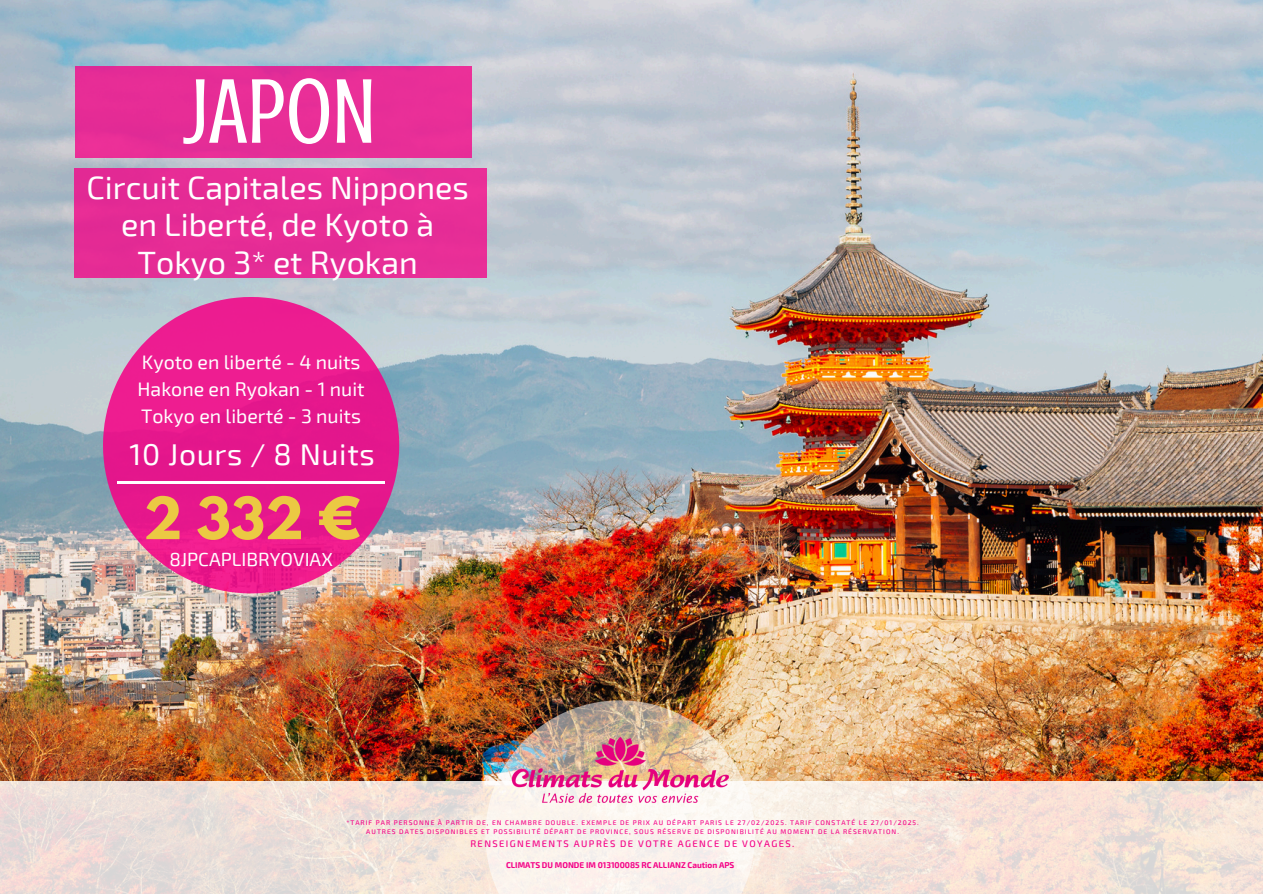
<style>
.page{position:relative;width:1263px;height:894px;background:#fff}
.page>*{position:absolute;margin:0;border:0;box-sizing:border-box;transform-origin:0 0}
.t1{font:94.5px "Crushed";color:#fff}
.t2{font:700 51.6px "League Spartan";color:#ebc943}
.t3{font:32.25px/37.8px "Exo 2";color:#fff;text-align:center}
.t4{font:30px "Exo 2";letter-spacing:.02em;color:#fff}
.t5{font:19.5px/26.8px "Exo 2";color:#fff}
.t6{font:18.9px "Exo 2";color:#fff}
.t7{font:500 9.45px "Exo 2";letter-spacing:.15em;color:#f50086}
.t8{font:700 8.25px "Exo 2";color:#f50086}
.t9{font:500 6.75px "Exo 2";letter-spacing:.15em;color:#f50086}
</style>
<div class="page">
<img style="left:0;top:0;width:1263px;height:781px">
<div style="left:75px;top:67px;width:397px;height:91px;background:#e72d97"></div>
<div style="left:74px;top:169px;width:412px;height:109px;background:#e72d96"></div>
<svg style="left:103px;top:297px;width:296px;height:296px;background:#df3d98"></svg>
<svg style="left:0;top:781px;width:1263px;height:112px;background:#f0e1d9"></svg>
<img style="left:485px;top:700px;width:270px;height:193px">
<img style="left:497px;top:728px;width:246px;height:95px">
<hr style="left:117px;top:481px;width:268px;height:2px;background:#fff">
<h1 class="t1" style="left:182px;top:59px;width:195px">JAPON</h1>
<p class="t3" style="left:86px;top:167px;width:384px">Circuit Capitales Nippones en Liberté, de Kyoto à<br>Tokyo 3* et Ryokan</p>
<p class="t5" style="left:138px;top:348px;width:229px">Kyoto en liberté - 4 nuits<br>Hakone en Ryokan - 1 nuit<br>Tokyo en liberté - 3 nuits</p>
<p class="t4" style="left:130px;top:435px;width:247px">10 Jours / 8 Nuits</p>
<h3 class="t2" style="left:143px;top:492px;width:219px">2 332 €</h3>
<h4 class="t6" style="left:169px;top:547px;width:165px">8JPCAPLIBRYOVIAX</h4>
<h5 class="t9" style="left:346px;top:818px;width:574px">*TARIF PAR PERSONNE À PARTIR DE, EN CHAMBRE DOUBLE. EXEMPLE DE PRIX AU DÉPART PARIS LE 27/02/2025. TARIF CONSTATÉ LE 27/01/2025.</h5>
<p class="t9" style="left:366px;top:827px;width:534px">AUTRES DATES DISPONIBLES ET POSSIBILITÉ DÉPART DE PROVINCE, SOUS RÉSERVE DE DISPONIBILITÉ AU MOMENT DE LA RÉSERVATION.</p>
<h2 class="t7" style="left:470px;top:837px;width:326px">RENSEIGNEMENTS AUPRÈS DE VOTRE AGENCE DE VOYAGES.</h2>
<h3 class="t8" style="left:506px;top:859px;width:230px">CLIMATS DU MONDE IM 013100085 RC ALLIANZ Caution APS</h3>
</div>
